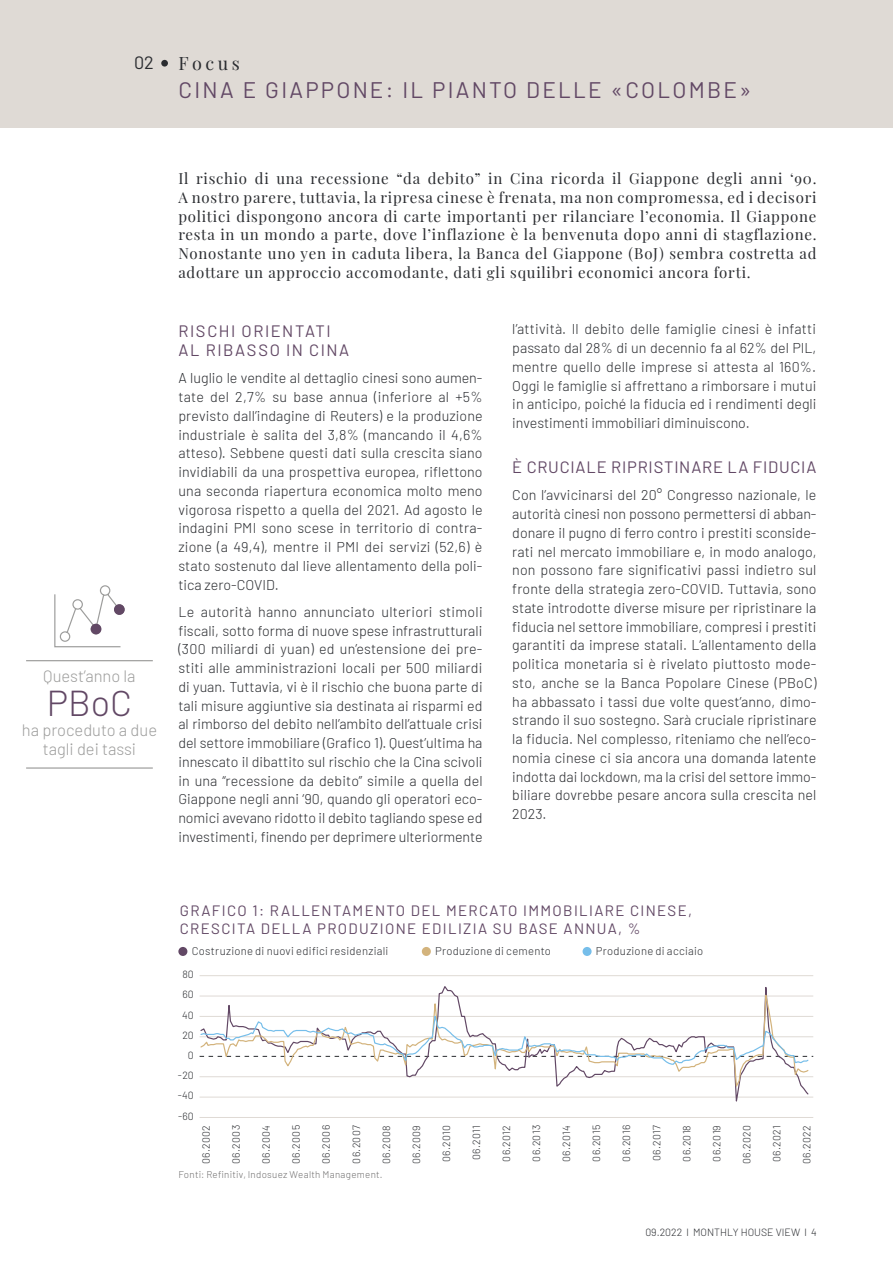
<style>
.page{position:relative;width:893px;height:1263px;background:#fff}
.page>*{position:absolute;margin:0;border:0;box-sizing:border-box;transform-origin:0 0}
.t1{font:300 36px "Barlow";color:#624865}
.t2{font:22.5px "Barlow";letter-spacing:.1em;color:#624865}
.t3{font:18px "Playfair Display";letter-spacing:.2em;color:#2a2c30}
.t4{font:18px "Barlow";color:#2a2c30}
.t5{font:300 16.5px/19.5px "Barlow";color:#9d9d9c;text-align:center}
.t6{font:16.5px/19.5px "Barlow";letter-spacing:.095em;color:#624865}
.t7{font:16.5px "Barlow";letter-spacing:.055em;color:#624865}
.t8{font:15px/18.8px "Playfair Display";letter-spacing:.05em;color:#2a2c30;text-align:justify}
.t9{font:15px/18px "Barlow";letter-spacing:.09em;color:#624865}
.t10{font:300 14.25px/18.8px "Barlow";color:#2a2c30;text-align:justify}
.t11{font:300 11.25px "Barlow";letter-spacing:.025em;color:#2a2c30}
.t12{font:300 10.5px "Barlow";letter-spacing:.03em;color:#2a2c30}
.t13{font:300 10.5px "Barlow";color:#2a2c30}
.t14{font:300 9.75px "Barlow";letter-spacing:.03em;color:#706f6f}
</style>
<div class="page">
<div style="left:0;top:0;width:893px;height:128px;background:#dfdad5"></div>
<div style="left:161px;top:60px;width:7px;height:7px;background:#2a2c30;border-radius:50%"></div>
<div style="left:178px;top:947px;width:9px;height:9px;background:#624865;border-radius:50%"></div>
<div style="left:422px;top:947px;width:9px;height:9px;background:#d3b37c;border-radius:50%"></div>
<div style="left:583px;top:947px;width:9px;height:9px;background:#76beea;border-radius:50%"></div>
<hr style="left:26px;top:660px;width:127px;height:1px;background:#9d9d9c">
<hr style="left:26px;top:767px;width:127px;height:2px;background:#9d9d9c">
<hr style="left:200px;top:975px;width:613px;height:1px;background:#dfdad5">
<hr style="left:200px;top:996px;width:613px;height:1px;background:#dfdad5">
<hr style="left:200px;top:1076px;width:613px;height:1px;background:#dfdad5">
<hr style="left:200px;top:1097px;width:613px;height:1px;background:#dfdad5">
<hr style="left:200px;top:1117px;width:613px;height:1px;background:#dfdad5">
<svg style="left:199px;top:975px;width:611px;height:127px"></svg>
<svg style="left:199px;top:985px;width:610px;height:105px"></svg>
<svg style="left:199px;top:1010px;width:614px;height:55px"></svg>
<svg style="left:54px;top:585px;width:70px;height:63px"></svg>
<div style="left:91px;top:624px;width:10px;height:10px;background:#624865;border-radius:50%"></div>
<div style="left:114px;top:604px;width:11px;height:11px;background:#624865;border-radius:50%"></div>
<p class="t4" style="left:134px;top:50px;width:21px">02</p>
<p class="t3" style="left:179px;top:49px;width:63px">Focus</p>
<h2 class="t2" style="left:179px;top:74px;width:574px">CINA E GIAPPONE: IL PIANTO DELLE «COLOMBE»</h2>
<p class="t5" style="left:43px;top:665px;width:94px">Quest’anno la</p>
<h1 class="t1" style="left:47px;top:678px;width:87px">PBoC</h1>
<p class="t5" style="left:22px;top:719px;width:137px">ha proceduto a due tagli dei tassi</p>
<p class="t8" style="left:178px;top:168px;width:640px">Il rischio di una recessione “da debito” in Cina ricorda il Giappone degli anni ‘90.<br>A nostro parere, tuttavia, la ripresa cinese è frenata, ma non compromessa, ed i decisori politici dispongono ancora di carte importanti per rilanciare l’economia. Il Giappone resta in un mondo a parte, dove l’inflazione è la benvenuta dopo anni di stagflazione.<br>Nonostante uno yen in caduta libera, la Banca del Giappone (BoJ) sembra costretta ad adottare un approccio accomodante, dati gli squilibri economici ancora forti.</p>
<p class="t6" style="left:178px;top:319px;width:172px">RISCHI ORIENTATI<br>AL RIBASSO IN CINA</p>
<p class="t10" style="left:178px;top:368px;width:306px">A luglio le vendite al dettaglio cinesi sono aumen&shy;tate del 2,7% su base annua (inferiore al +5% previsto dall’indagine di Reuters) e la produzione industriale è salita del 3,8% (mancando il 4,6% atteso). Sebbene questi dati sulla crescita siano invidiabili da una prospettiva europea, riflettono una seconda riapertura economica molto meno vigorosa rispetto a quella del 2021. Ad agosto le indagini PMI sono scese in territorio di contra&shy;zione (a 49,4), mentre il PMI dei servizi (52,6) è stato sostenuto dal lieve allentamento della poli&shy;tica zero-COVID.</p>
<p class="t10" style="left:178px;top:601px;width:306px">Le autorità hanno annunciato ulteriori stimoli fiscali, sotto forma di nuove spese infrastrutturali (300 miliardi di yuan) ed un’estensione dei pre&shy;stiti alle amministrazioni locali per 500 miliardi di yuan. Tuttavia, vi è il rischio che buona parte di tali misure aggiuntive sia destinata ai risparmi ed al rimborso del debito nell’ambito dell’attuale crisi del settore immobiliare (Grafico 1). Quest’ultima ha innescato il dibattito sul rischio che la Cina scivoli in una “recessione da debito” simile a quella del Giappone negli anni ‘90, quando gli operatori eco&shy;nomici avevano ridotto il debito tagliando spese ed investimenti, finendo per deprimere ulteriormente</p>
<p class="t10" style="left:512px;top:319px;width:306px">l’attività. Il debito delle famiglie cinesi è infatti passato dal 28% di un decennio fa al 62% del PIL, mentre quello delle imprese si attesta al 160%.<br>Oggi le famiglie si affrettano a rimborsare i mutui in anticipo, poiché la fiducia ed i rendimenti degli investimenti immobiliari diminuiscono.</p>
<p class="t7" style="left:512px;top:455px;width:306px">È CRUCIALE RIPRISTINARE LA FIDUCIA</p>
<p class="t10" style="left:512px;top:485px;width:306px">Con l’avvicinarsi del 20° Congresso nazionale, le autorità cinesi non possono permettersi di abban&shy;donare il pugno di ferro contro i prestiti sconside&shy;rati nel mercato immobiliare e, in modo analogo, non possono fare significativi passi indietro sul fronte della strategia zero-COVID. Tuttavia, sono state introdotte diverse misure per ripristinare la fiducia nel settore immobiliare, compresi i prestiti garantiti da imprese statali. L’allentamento della politica monetaria si è rivelato piuttosto mode&shy;sto, anche se la Banca Popolare Cinese (PBoC) ha abbassato i tassi due volte quest’anno, dimo&shy;strando il suo sostegno. Sarà cruciale ripristinare la fiducia. Nel complesso, riteniamo che nell’eco&shy;nomia cinese ci sia ancora una domanda latente indotta dai lockdown, ma la crisi del settore immo&shy;biliare dovrebbe pesare ancora sulla crescita nel 2023.</p>
<p class="t9" style="left:180px;top:900px;width:514px">GRAFICO 1: RALLENTAMENTO DEL MERCATO IMMOBILIARE CINESE,<br>CRESCITA DELLA PRODUZIONE EDILIZIA SU BASE ANNUA, %</p>
<p class="t11" style="left:192px;top:943px;width:198px">Costruzione di nuovi edifici residenziali</p>
<p class="t11" style="left:435px;top:943px;width:117px">Produzione di cemento</p>
<p class="t11" style="left:596px;top:943px;width:109px">Produzione di acciaio</p>
<p class="t12" style="left:182px;top:967px;width:13px">80</p>
<p class="t12" style="left:183px;top:987px;width:13px">60</p>
<p class="t12" style="left:182px;top:1007px;width:13px">40</p>
<p class="t12" style="left:182px;top:1027px;width:13px">20</p>
<p class="t12" style="left:188px;top:1048px;width:7px">0</p>
<p class="t12" style="left:178px;top:1068px;width:17px">-20</p>
<p class="t12" style="left:178px;top:1088px;width:17px">-40</p>
<p class="t12" style="left:178px;top:1108px;width:17px">-60</p>
<p class="t12" style="left:199px;top:1164px;width:41px;rotate:-90deg">06.2002</p>
<p class="t12" style="left:229px;top:1164px;width:40px;rotate:-90deg">06.2003</p>
<p class="t12" style="left:259px;top:1164px;width:41px;rotate:-90deg">06.2004</p>
<p class="t12" style="left:289px;top:1164px;width:40px;rotate:-90deg">06.2005</p>
<p class="t12" style="left:319px;top:1164px;width:40px;rotate:-90deg">06.2006</p>
<p class="t12" style="left:349px;top:1163px;width:40px;rotate:-90deg">06.2007</p>
<p class="t12" style="left:379px;top:1164px;width:40px;rotate:-90deg">06.2008</p>
<p class="t12" style="left:409px;top:1164px;width:40px;rotate:-90deg">06.2009</p>
<p class="t12" style="left:439px;top:1162px;width:39px;rotate:-90deg">06.2010</p>
<p class="t12" style="left:469px;top:1160px;width:36px;rotate:-90deg">06.2011</p>
<p class="t12" style="left:499px;top:1162px;width:38px;rotate:-90deg">06.2012</p>
<p class="t12" style="left:529px;top:1161px;width:38px;rotate:-90deg">06.2013</p>
<p class="t12" style="left:559px;top:1162px;width:38px;rotate:-90deg">06.2014</p>
<p class="t12" style="left:589px;top:1161px;width:38px;rotate:-90deg">06.2015</p>
<p class="t12" style="left:619px;top:1161px;width:38px;rotate:-90deg">06.2016</p>
<p class="t12" style="left:649px;top:1161px;width:38px;rotate:-90deg">06.2017</p>
<p class="t12" style="left:679px;top:1161px;width:38px;rotate:-90deg">06.2018</p>
<p class="t12" style="left:709px;top:1162px;width:38px;rotate:-90deg">06.2019</p>
<p class="t12" style="left:739px;top:1164px;width:41px;rotate:-90deg">06.2020</p>
<p class="t12" style="left:769px;top:1162px;width:38px;rotate:-90deg">06.2021</p>
<p class="t12" style="left:799px;top:1164px;width:40px;rotate:-90deg">06.2022</p>
<p class="t14" style="left:178px;top:1168px;width:206px">Fonti: Refinitiv, Indosuez Wealth Management.</p>
<p class="t13" style="left:645px;top:1225px;width:173px">09.2022 l MONTHLY HOUSE VIEW l 4</p>
</div>
